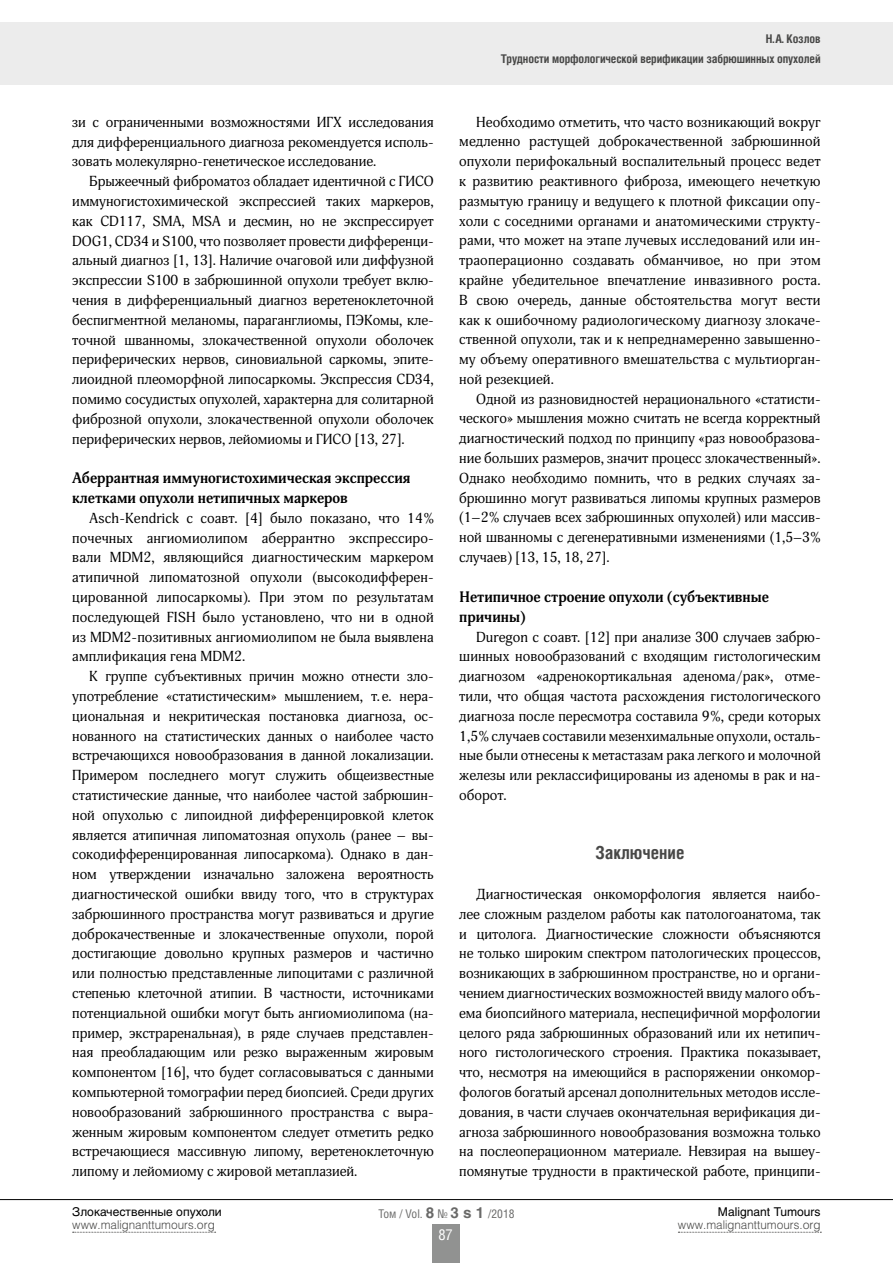
<style>
.page{position:relative;width:893px;height:1263px;background:#fff}
.page>*{position:absolute;margin:0;border:0;box-sizing:border-box;transform-origin:0 0}
.t1{font:700 18px "Helios Cond C";color:#484847}
.t2{font:700 15px/19.8px "Adonis C";color:#000}
.t3{font:15px "Helios Cond C";color:#fff}
.t4{font:14.25px/19.8px "Adonis C";color:#000;text-align:justify}
.t5{font:700 12px/20.5px "Helios Cond C";letter-spacing:-.01em;color:#484847;text-align:right}
.t6{font:12px "Helios Light C";color:#484847}
.t7{font:12px "Helios C";color:#000}
.t8{font:12px "Helios Cond C";color:#696968}
.s1{font-family:"Helios C";font-weight:700;font-size:15px}
</style>
<div class="page">
<div style="left:1px;top:22px;width:892px;height:63px;background:#ececec"></div>
<hr style="left:0;top:1199px;width:893px;height:1px;background:#000">
<svg style="left:73px;top:1232px;width:143px;height:1px"></svg>
<svg style="left:678px;top:1232px;width:143px;height:1px"></svg>
<div style="left:432px;top:1225px;width:27px;height:38px;background:#919291"></div>
<p class="t4" style="left:72px;top:112px;width:363px">зи с ограниченными возможностями ИГХ исследования для дифференциального диагноза рекомендуется исполь&shy;зовать молекулярно-генетическое исследование.</p>
<p class="t4" style="left:72px;top:172px;width:363px;text-indent:17px">Брыжеечный фиброматоз обладает идентичной с ГИСО иммуногистохимической экспрессией таких маркеров, как CD117, SMA, MSA и десмин, но не экспрессирует DOG1, CD34 и S100, что позволяет провести дифференци&shy;альный диагноз [1, 13]. Наличие очаговой или диффузной экспрессии S100 в забрюшинной опухоли требует вклю&shy;чения в дифференциальный диагноз веретеноклеточной беспигментной меланомы, параганглиомы, ПЭКомы, кле&shy;точной шванномы, злокачественной опухоли оболочек периферических нервов, синовиальной саркомы, эпите&shy;лиоидной плеоморфной липосаркомы. Экспрессия CD34, помимо сосудистых опухолей, характерна для солитарной фиброзной опухоли, злокачественной опухоли оболочек периферических нервов, лейомиомы и ГИСО [13, 27].</p>
<p class="t2" style="left:72px;top:469px;width:340px">Аберрантная иммуногистохимическая экспрессия клетками опухоли нетипичных маркеров</p>
<p class="t4" style="left:72px;top:508px;width:363px;text-indent:17px">Asch-Kendrick с соавт. [4] было показано, что 14% почечных ангиомиолипом аберрантно экспрессиро&shy;вали MDM2, являющийся диагностическим маркером атипичной липоматозной опухоли (высокодифферен&shy;цированной липосаркомы). При этом по результатам последующей FISH было установлено, что ни в одной из MDM2‑позитивных ангиомиолипом не была выявлена амплификация гена MDM2.</p>
<p class="t4" style="left:72px;top:666px;width:363px;text-indent:17px">К группе субъективных причин можно отнести зло&shy;употребление «статистическим» мышлением, т. е. нера&shy;циональная и некритическая постановка диагноза, ос&shy;нованного на статистических данных о наиболее часто встречающихся новообразования в данной локализации.<br>Примером последнего могут служить общеизвестные статистические данные, что наиболее частой забрюшин&shy;ной опухолью с липоидной дифференцировкой клеток является атипичная липоматозная опухоль (ранее – вы&shy;сокодифференцированная липосаркома). Однако в дан&shy;ном утверждении изначально заложена вероятность диагностической ошибки ввиду того, что в структурах забрюшинного пространства могут развиваться и другие доброкачественные и злокачественные опухоли, порой достигающие довольно крупных размеров и частично или полностью представленные липоцитами с различной степенью клеточной атипии. В частности, источниками потенциальной ошибки могут быть ангиомиолипома (на&shy;пример, экстраренальная), в ряде случаев представлен&shy;ная преобладающим или резко выраженным жировым компонентом [16], что будет согласовываться с данными компьютерной томографии перед биопсией. Среди других новообразований забрюшинного пространства с выра&shy;женным жировым компонентом следует отметить редко встречающиеся массивную липому, веретеноклеточную липому и лейомиому с жировой метаплазией.</p>
<p class="t5" style="left:501px;top:28px;width:321px">Н. А. Козлов<br>Трудности морфологической верификации забрюшинных опухолей</p>
<p class="t4" style="left:459px;top:112px;width:363px;text-indent:17px">Необходимо отметить, что часто возникающий вокруг медленно растущей доброкачественной забрюшинной опухоли перифокальный воспалительный процесс ведет к развитию реактивного фиброза, имеющего нечеткую размытую границу и ведущего к плотной фиксации опу&shy;холи с соседними органами и анатомическими структу&shy;рами, что может на этапе лучевых исследований или ин&shy;траоперационно создавать обманчивое, но при этом крайне убедительное впечатление инвазивного роста.<br>В свою очередь, данные обстоятельства могут вести как к ошибочному радиологическому диагнозу злокаче&shy;ственной опухоли, так и к непреднамеренно завышенно&shy;му объему оперативного вмешательства с мультиорган&shy;ной резекцией.</p>
<p class="t4" style="left:459px;top:389px;width:363px;text-indent:17px">Одной из разновидностей нерационального «статисти&shy;ческого» мышления можно считать не всегда корректный диагностический подход по принципу «раз новообразова&shy;ние больших размеров, значит процесс злокачественный».<br>Однако необходимо помнить, что в редких случаях за&shy;брюшинно могут развиваться липомы крупных размеров (1–2% случаев всех забрюшинных опухолей) или массив&shy;ной шванномы с дегенеративными изменениями (1,5–3% случаев) [13, 15, 18, 27].</p>
<p class="t2" style="left:459px;top:587px;width:311px">Нетипичное строение опухоли (субъективные причины)</p>
<p class="t4" style="left:459px;top:627px;width:363px;text-indent:17px">Duregon с соавт. [12] при анализе 300 случаев забрю&shy;шинных новообразований с входящим гистологическим диагнозом «адренокортикальная аденома/рак», отме&shy;тили, что общая частота расхождения гистологического диагноза после пересмотра составила 9%, среди которых 1,5% случаев составили мезенхимальные опухоли, осталь&shy;ные были отнесены к метастазам рака легкого и молочной железы или реклассифицированы из аденомы в рак и на&shy;оборот.</p>
<p class="t1" style="left:595px;top:842px;width:91px">Заключение</p>
<p class="t4" style="left:459px;top:884px;width:363px;text-indent:17px">Диагностическая онкоморфология является наибо&shy;лее сложным разделом работы как патологоанатома, так и цитолога. Диагностические сложности объясняются не только широким спектром патологических процессов, возникающих в забрюшинном пространстве, но и органи&shy;чением диагностических возможностей ввиду малого объ&shy;ема биопсийного материала, неспецифичной морфологии целого ряда забрюшинных образований или их нетипич&shy;ного гистологического строения. Практика показывает, что, несмотря на имеющийся в распоряжении онкомор&shy;фологов богатый арсенал дополнительных методов иссле&shy;дования, в части случаев окончательная верификация ди&shy;агноза забрюшинного новообразования возможна только на послеоперационном материале. Невзирая на вышеу&shy;помянутые трудности в практической работе, принципи-</p>
<p class="t7" style="left:72px;top:1204px;width:151px">Злокачественные опухоли</p>
<p class="t6" style="left:72px;top:1218px;width:144px">www.malignanttumours.org</p>
<p class="t8" style="left:378px;top:1206px;width:138px">Том / Vol. <span class="s1">8</span> № <span class="s1">3 s 1</span> /2018</p>
<p class="t7" style="left:718px;top:1204px;width:104px">Malignant Tumours</p>
<p class="t6" style="left:678px;top:1218px;width:144px">www.malignanttumours.org</p>
<p class="t3" style="left:438px;top:1225px;width:16px">87</p>
</div>
